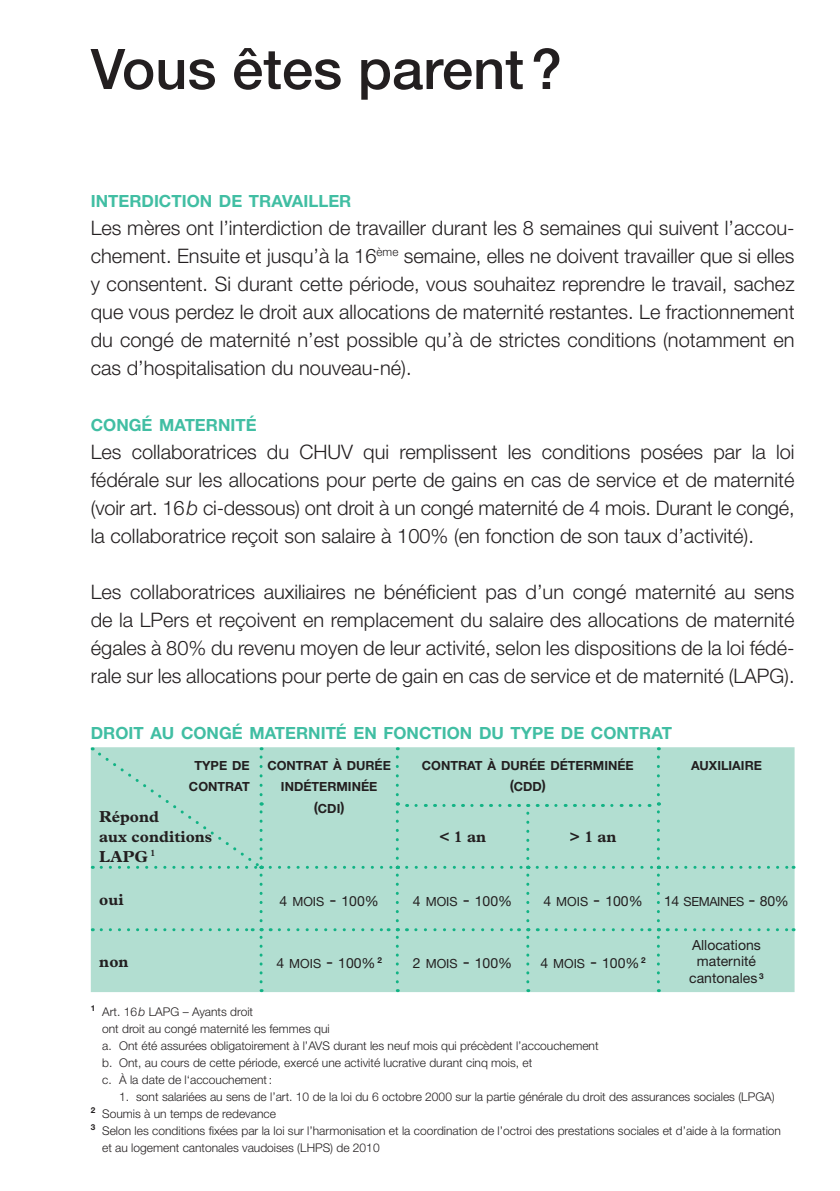
<style>
.page{position:relative;width:840px;height:1191px;background:#fff}
.page>*{position:absolute;margin:0;border:0;box-sizing:border-box;transform-origin:0 0}
.t1{font:500 56px "Helvetica Neue LT";color:#231f20}
.t2{font:300 20px/28px "Helvetica Neue LT";color:#231f20;text-align:justify}
.t3{font:700 16.8px "Helvetica Neue LT";color:#41bea3}
.t4{font:700 16px/20px "Plantin";color:#231f20}
.t5{font:14px "Helvetica Neue LT";color:#231f20}
.t6{font:14px/16.8px "Helvetica Neue LT";color:#231f20;text-align:center}
.t7{font:700 12.6px/21.6px "Helvetica Neue LT";color:#231f20;text-align:center}
.t8{font:12.6px "Helvetica Neue LT";letter-spacing:-.03em;color:#231f20}
.t9{font:300 12px/17px "Helvetica Neue LT";color:#231f20}
.s1{font-style:italic}
.s2{font-size:14px}
.s3{font-size:12.6px}
.s4{font-size:18px}
</style>
<div class="page">
<div style="left:91px;top:747px;width:703px;height:245px;background:#b2ded1"></div>
<svg style="left:395px;top:747px;width:3px;height:47px"></svg>
<svg style="left:656px;top:747px;width:3px;height:47px"></svg>
<svg style="left:395px;top:802px;width:3px;height:56px"></svg>
<svg style="left:656px;top:802px;width:3px;height:56px"></svg>
<svg style="left:259px;top:928px;width:3px;height:54px"></svg>
<svg style="left:395px;top:928px;width:3px;height:54px"></svg>
<svg style="left:526px;top:928px;width:3px;height:54px"></svg>
<svg style="left:656px;top:928px;width:3px;height:54px"></svg>
<svg style="left:667px;top:866px;width:126px;height:3px"></svg>
<div style="left:270px;top:866px;width:128px;height:54px;background:#b2ded1"></div>
<div style="left:406px;top:866px;width:123px;height:54px;background:#b2ded1"></div>
<div style="left:537px;top:866px;width:122px;height:54px;background:#b2ded1"></div>
<svg style="left:416px;top:804px;width:10px;height:3px"></svg>
<svg style="left:443px;top:804px;width:11px;height:3px"></svg>
<svg style="left:471px;top:804px;width:11px;height:3px"></svg>
<svg style="left:499px;top:804px;width:11px;height:3px"></svg>
<svg style="left:526px;top:804px;width:12px;height:54px"></svg>
<svg style="left:555px;top:804px;width:11px;height:3px"></svg>
<svg style="left:583px;top:804px;width:10px;height:3px"></svg>
<svg style="left:611px;top:804px;width:10px;height:3px"></svg>
<svg style="left:639px;top:804px;width:10px;height:3px"></svg>
<div style="left:92px;top:747px;width:170px;height:173px;background:#b2ded1"></div>
<svg style="left:101px;top:928px;width:152px;height:3px"></svg>
<svg style="left:279px;top:928px;width:110px;height:3px"></svg>
<svg style="left:415px;top:928px;width:104px;height:3px"></svg>
<svg style="left:546px;top:928px;width:103px;height:3px"></svg>
<svg style="left:675px;top:928px;width:118px;height:3px"></svg>
<h1 class="t1" style="left:91px;top:36px;width:472px">Vous êtes parent?</h1>
<p class="t3" style="left:91px;top:191px;width:262px">INTERDICTION DE TRAVAILLER</p>
<p class="t2" style="left:91px;top:213px;width:705px">Les mères ont l’interdiction de travailler durant les 8 semaines qui suivent l’accou&shy;chement. Ensuite et jusqu’à la 16<sup>ème</sup> semaine, elles ne doivent travailler que si elles y consentent. Si durant cette période, vous souhaitez reprendre le travail, sachez que vous perdez le droit aux allocations de maternité restantes. Le fractionnement du congé de maternité n’est possible qu’à de strictes conditions (notamment en cas d’hospitalisation du nouveau-né).</p>
<p class="t3" style="left:91px;top:415px;width:167px">CONGÉ MATERNITÉ</p>
<p class="t2" style="left:91px;top:437px;width:705px">Les collaboratrices du CHUV qui remplissent les conditions posées par la loi fédérale sur les allocations pour perte de gains en cas de service et de maternité (voir art. 16<span class="s1">b</span> ci-dessous) ont droit à un congé maternité de 4 mois. Durant le congé, la collaboratrice reçoit son salaire à 100% (en fonction de son taux d’activité).</p>
<p class="t2" style="left:91px;top:577px;width:705px">Les collaboratrices auxiliaires ne bénéficient pas d’un congé maternité au sens de la LPers et reçoivent en remplacement du salaire des allocations de maternité égales à 80% du revenu moyen de leur activité, selon les dispositions de la loi fédé&shy;rale sur les allocations pour perte de gain en cas de service et de maternité (LAPG).</p>
<p class="t3" style="left:91px;top:723px;width:582px">DROIT AU CONGÉ MATERNITÉ EN FONCTION DU TYPE DE CONTRAT</p>
<p class="t7" style="left:189px;top:754px;width:62px">TYPE DE<br>CONTRAT</p>
<p class="t7" style="left:267px;top:754px;width:125px">CONTRAT À DURÉE<br>INDÉTERMINÉE <span class="s2">(</span>CDI<span class="s2">)</span></p>
<p class="t7" style="left:421px;top:754px;width:213px">CONTRAT À DURÉE DÉTERMINÉE <span class="s2">(</span>CDD<span class="s2">)</span></p>
<p class="t7" style="left:690px;top:754px;width:72px">AUXILIAIRE</p>
<p class="t4" style="left:99px;top:806px;width:114px">Répond<br>aux conditions<br>LAPG <sup>1</sup></p>
<p class="t4" style="left:439px;top:826px;width:48px">&lt; 1 an</p>
<p class="t4" style="left:569px;top:826px;width:48px">&gt; 1 an</p>
<p class="t4" style="left:99px;top:889px;width:26px">oui</p>
<p class="t5" style="left:279px;top:892px;width:101px">4 <span class="s3">MOIS</span> <span class="s4">-</span> 100%</p>
<p class="t5" style="left:412px;top:892px;width:101px">4 <span class="s3">MOIS</span> <span class="s4">-</span> 100%</p>
<p class="t5" style="left:543px;top:892px;width:101px">4 <span class="s3">MOIS</span> <span class="s4">-</span> 100%</p>
<p class="t8" style="left:663px;top:893px;width:126px"><span class="s2">14</span> SEMAINES <span class="s4">-</span> <span class="s2">80%</span></p>
<p class="t4" style="left:99px;top:951px;width:31px">non</p>
<p class="t5" style="left:276px;top:954px;width:107px">4 <span class="s3">MOIS</span> <span class="s4">-</span> 100% <sup>2</sup></p>
<p class="t5" style="left:412px;top:954px;width:101px">2 <span class="s3">MOIS</span> <span class="s4">-</span> 100%</p>
<p class="t5" style="left:540px;top:954px;width:107px">4 <span class="s3">MOIS</span> <span class="s4">-</span> 100% <sup>2</sup></p>
<p class="t6" style="left:688px;top:936px;width:76px">Allocations maternité cantonales <sup>3</sup></p>
<p class="t9" style="left:102px;top:1003px;width:497px;text-indent:-11px"><sup>1</sup> Art. 16<span class="s1">b</span> LAPG – Ayants droit<br>ont droit au congé maternité les femmes qui<br>a. Ont été assurées obligatoirement à l’AVS durant les neuf mois qui précèdent l’accouchement b. Ont, au cours de cette période, exercé une activité lucrative durant cinq mois, et<br>c. À la date de l‘accouchement:</p>
<p class="t9" style="left:119px;top:1088px;width:656px">1. sont salariées au sens de l’art. 10 de la loi du 6 octobre 2000 sur la partie générale du droit des assurances sociales (LPGA)</p>
<p class="t9" style="left:91px;top:1105px;width:186px"><sup>2</sup> Soumis à un temps de redevance</p>
<p class="t9" style="left:91px;top:1122px;width:691px"><sup>3</sup> Selon les conditions fixées par la loi sur l’harmonisation et la coordination de l’octroi des prestations sociales et d’aide à la formation</p>
<p class="t9" style="left:102px;top:1139px;width:279px">et au logement cantonales vaudoises (LHPS) de 2010</p>
</div>
